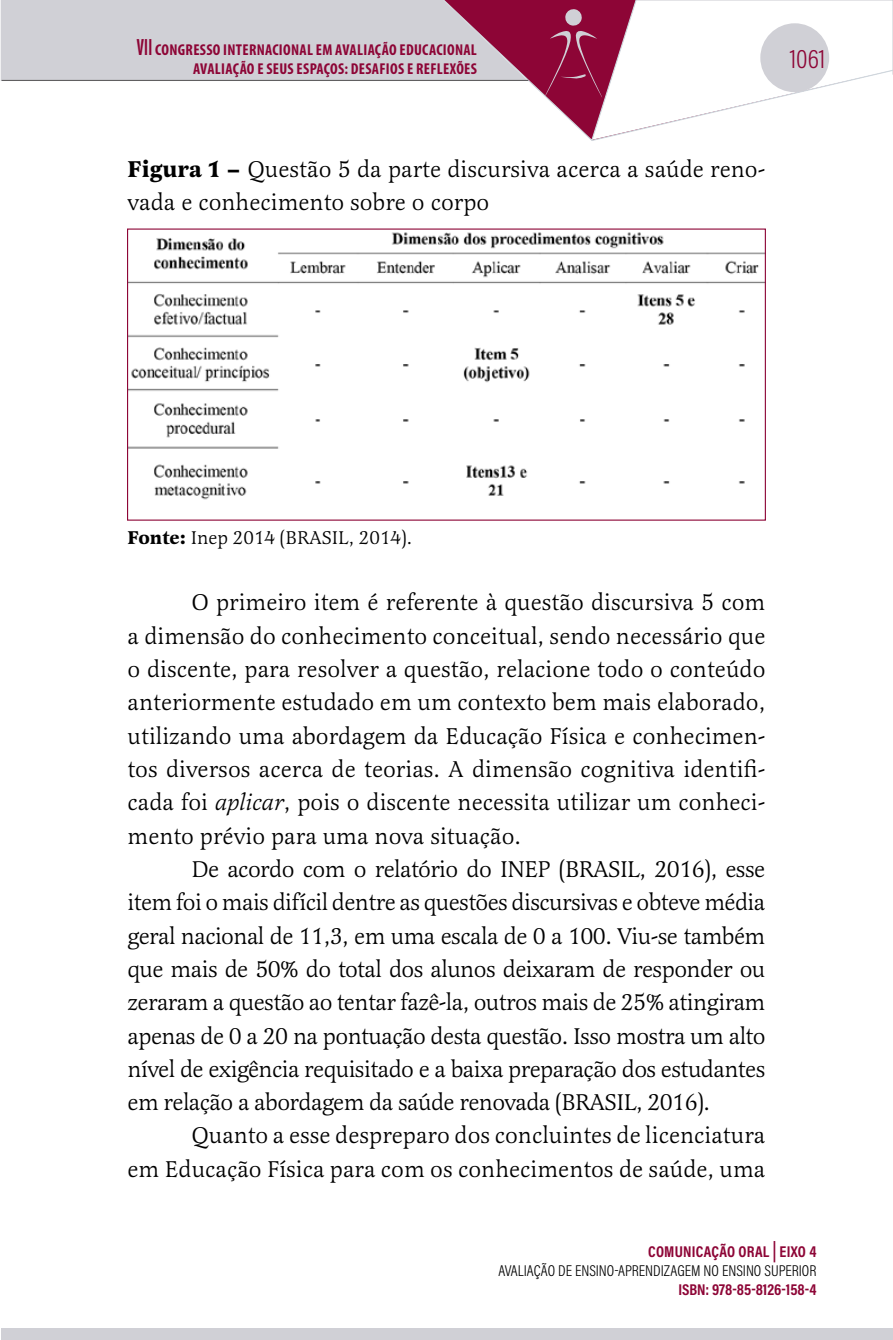
<style>
.page{position:relative;width:893px;height:1340px;background:#fff}
.page>*{position:absolute;margin:0;border:0;box-sizing:border-box;transform-origin:0 0}
.t1{font:300 27px "Acumin Pro Cond";color:#8d0536}
.t2{font:23.62px/33.3px "Latienne Pro";color:#000;text-align:justify}
.t3{font:19.12px "Latienne Pro";color:#000}
.t4{font:700 condensed 15.75px/18.9px "Myriad Pro";letter-spacing:.02em;color:#8d0536;text-align:right}
.t5{font:300 15.75px/18.9px "Acumin Pro Cond";color:#000;text-align:right}
.t6{font:700 15.75px "Acumin Pro Cond";color:#8d0536}
.s1{font-size:23.62px}
.s2{font-weight:700}
.s3{font-style:italic}
.s4{font-weight:700;color:#8d0536}
.s5{font-weight:700;font-size:20.47px;color:#8d0536}
</style>
<div class="page">
<svg style="left:528px;top:0;width:365px;height:141px"></svg>
<svg style="left:1px;top:0;width:527px;height:81px;background:#cabfc9"></svg>
<div style="left:760px;top:23px;width:69px;height:69px;background:#d0d0d6;border-radius:50%"></div>
<svg style="left:545px;top:8px;width:57px;height:89px;background:#941b47"></svg>
<hr style="left:2px;top:80px;width:526px;height:1px;background:#545355">
<div style="left:2px;top:1328px;width:891px;height:11px;background:#d0d0d6"></div>
<img style="left:129px;top:232px;width:635px;height:268px">
<p class="t4" style="left:137px;top:40px;width:342px"><span class="s1">VII</span> CONGRESSO INTERNACIONAL EM AVALIAÇÃO EDUCACIONAL<br>AVALIAÇÃO E SEUS ESPAÇOS: DESAFIOS E REFLEXÕES</p>
<p class="t1" style="left:790px;top:41px;width:37px">1061</p>
<p class="t2" style="left:128px;top:153px;width:639px"><span class="s2">Figura 1 –</span> Questão 5 da parte discursiva acerca a saúde reno&shy;vada e conhecimento sobre o corpo</p>
<p class="t3" style="left:128px;top:525px;width:286px"><span class="s2">Fonte:</span> Inep 2014 (BRASIL, 2014).</p>
<p class="t2" style="left:128px;top:586px;width:639px;text-indent:64px">O primeiro item é referente à questão discursiva 5 com a dimensão do conhecimento conceitual, sendo necessário que o discente, para resolver a questão, relacione todo o conteúdo anteriormente estudado em um contexto bem mais elaborado, utilizando uma abordagem da Educação Física e conhecimen&shy;tos diversos acerca de teorias. A dimensão cognitiva identifi&shy;cada foi <span class="s3">aplicar</span>, pois o discente necessita utilizar um conheci&shy;mento prévio para uma nova situação.</p>
<p class="t2" style="left:128px;top:852px;width:639px;text-indent:64px">De acordo com o relatório do INEP (BRASIL, 2016), esse item foi o mais difícil dentre as questões discursivas e obteve média geral nacional de 11,3, em uma escala de 0 a 100. Viu-se também que mais de 50% do total dos alunos deixaram de responder ou zeraram a questão ao tentar fazê-la, outros mais de 25% atingiram apenas de 0 a 20 na pontuação desta questão. Isso mostra um alto nível de exigência requisitado e a baixa preparação dos estudantes em relação a abordagem da saúde renovada (BRASIL, 2016).</p>
<p class="t2" style="left:128px;top:1119px;width:639px;text-align:right">Quanto a esse despreparo dos concluintes de licenciatura<br>em Educação Física para com os conhecimentos de saúde, uma</p>
<p class="t5" style="left:498px;top:1242px;width:319px"><span class="s4">COMUNICAÇÃO ORAL</span> <span class="s5">|</span> <span class="s4">EIXO 4<br></span>AVALIAÇÃO DE ENSINO-APRENDIZAGEM NO ENSINO SUPERIOR</p>
<p class="t6" style="left:678px;top:1279px;width:140px">ISBN: 978-85-8126-158-4</p>
</div>
